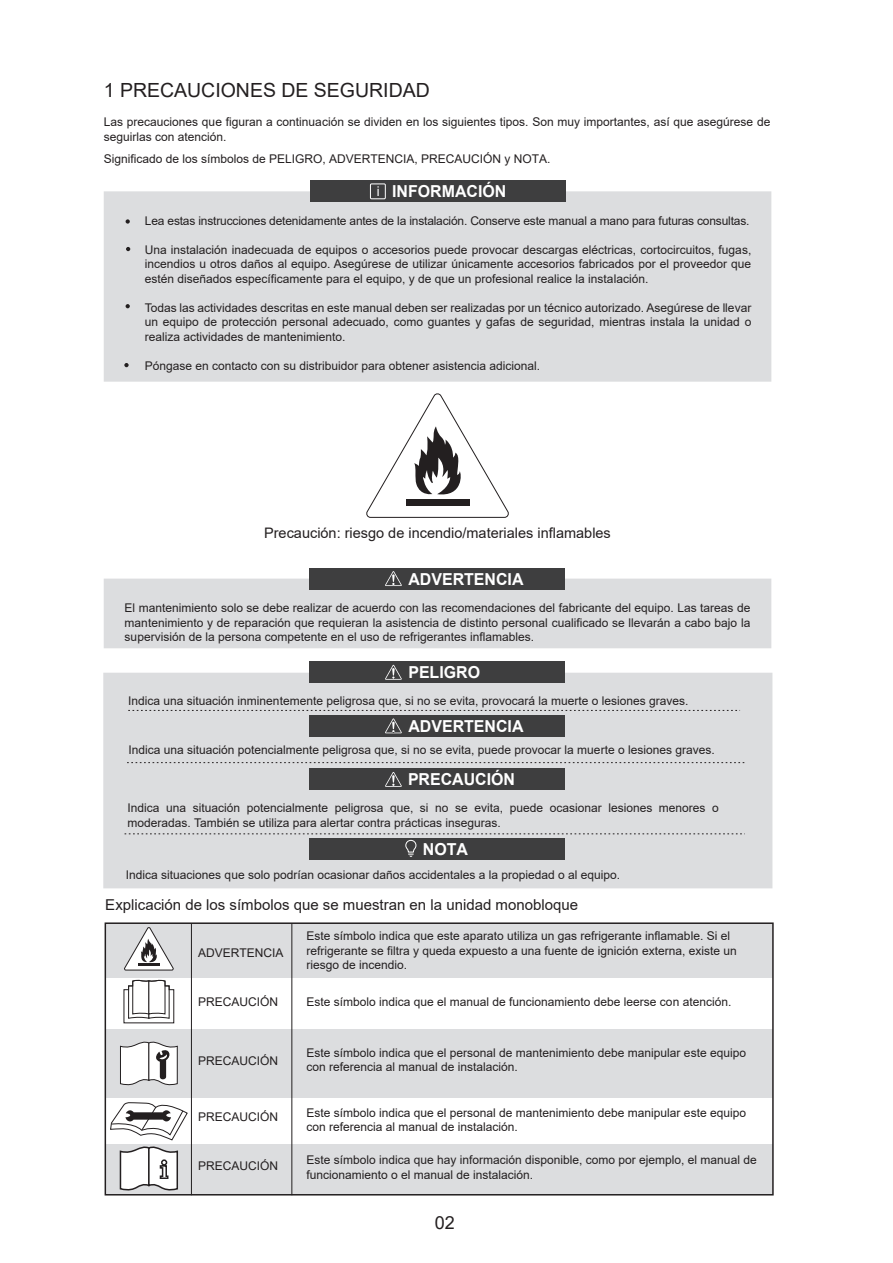
<style>
.page{position:relative;width:893px;height:1263px;background:#fff}
.page>*{position:absolute;margin:0;border:0;box-sizing:border-box;transform-origin:0 0}
.t1{font:19.5px "Arial";color:#231f20}
.t2{font:18px "Arial";color:#231f20}
.t3{font:700 16.5px "Arial";color:#fff}
.t4{font:15px "Arial";color:#231f20}
.t5{font:14.55px "Arial";color:#231f20}
.t6{font:12px/14.4px "Arial";color:#231f20}
.s1{font-weight:400;font-size:13.5px}
</style>
<div class="page">
<div style="left:104px;top:579px;width:667px;height:69px;background:#dcdddf"></div>
<div style="left:309px;top:568px;width:255px;height:21px;background:#3e3e3f"></div>
<svg style="left:366px;top:393px;width:143px;height:125px"></svg>
<div style="left:406px;top:499px;width:63px;height:6px;background:#231f20"></div>
<div style="left:103px;top:673px;width:669px;height:215px;background:#dcdddf"></div>
<div style="left:309px;top:662px;width:255px;height:21px;background:#3e3e3f"></div>
<svg style="left:128px;top:710px;width:612px;height:1px"></svg>
<svg style="left:127px;top:762px;width:619px;height:1px"></svg>
<svg style="left:125px;top:833px;width:620px;height:1px"></svg>
<div style="left:309px;top:715px;width:255px;height:21px;background:#3e3e3f"></div>
<div style="left:309px;top:769px;width:255px;height:21px;background:#3e3e3f"></div>
<div style="left:309px;top:838px;width:255px;height:21px;background:#3e3e3f"></div>
<div style="left:105px;top:923px;width:668px;height:54px;background:#dcdddf"></div>
<div style="left:105px;top:1029px;width:668px;height:68px;background:#dcdddf"></div>
<div style="left:105px;top:1144px;width:668px;height:50px;background:#dcdddf"></div>
<div style="left:105px;top:922px;width:669px;height:273px;border:2px solid #231f20"></div>
<svg style="left:123px;top:979px;width:52px;height:45px"></svg>
<svg style="left:124px;top:927px;width:50px;height:44px"></svg>
<hr style="left:138px;top:964px;width:22px;height:2px;background:#231f20">
<svg style="left:120px;top:1041px;width:58px;height:45px"></svg>
<svg style="left:110px;top:1102px;width:78px;height:91px"></svg>
<hr style="left:191px;top:923px;width:1px;height:272px;background:#231f20">
<hr style="left:292px;top:923px;width:1px;height:272px;background:#231f20">
<svg style="left:385px;top:571px;width:17px;height:15px"></svg>
<svg style="left:385px;top:665px;width:17px;height:15px"></svg>
<svg style="left:385px;top:718px;width:17px;height:15px"></svg>
<svg style="left:385px;top:772px;width:17px;height:15px"></svg>
<svg style="left:405px;top:840px;width:12px;height:17px"></svg>
<div style="left:104px;top:191px;width:667px;height:191px;background:#dcdddf"></div>
<div style="left:310px;top:181px;width:255px;height:21px;background:#3e3e3f"></div>
<div style="left:370px;top:184px;width:16px;height:15px;border:1px solid #fff"></div>
<svg style="left:126px;top:219px;width:4px;height:5px"></svg>
<svg style="left:126px;top:247px;width:4px;height:4px"></svg>
<svg style="left:126px;top:304px;width:4px;height:4px"></svg>
<svg style="left:124px;top:363px;width:5px;height:4px"></svg>
<h1 class="t1" style="left:104px;top:76px;width:328px">1 PRECAUCIONES DE SEGURIDAD</h1>
<p class="t6" style="left:104px;top:115px;width:668px">Las precauciones que figuran a continuación se dividen en los siguientes tipos. Son muy importantes, así que asegúrese de seguirlas con atención.</p>
<p class="t6" style="left:104px;top:151px;width:448px">Significado de los símbolos de PELIGRO, ADVERTENCIA, PRECAUCIÓN y NOTA.</p>
<h3 class="t3" style="left:377px;top:181px;width:131px"><span class="s1">i</span> INFORMACIÓN</h3>
<p class="t6" style="left:145px;top:214px;width:606px">Lea estas instrucciones detenidamente antes de la instalación. Conserve este manual a mano para futuras consultas.</p>
<p class="t6" style="left:145px;top:242px;width:608px;text-align:justify">Una instalación inadecuada de equipos o accesorios puede provocar descargas eléctricas, cortocircuitos, fugas, incendios u otros daños al equipo. Asegúrese de utilizar únicamente accesorios fabricados por el proveedor que estén diseñados específicamente para el equipo, y de que un profesional realice la instalación.</p>
<p class="t6" style="left:145px;top:300px;width:608px;text-align:justify">Todas las actividades descritas en este manual deben ser realizadas por un técnico autorizado. Asegúrese de llevar un equipo de protección personal adecuado, como guantes y gafas de seguridad, mientras instala la unidad o realiza actividades de mantenimiento.</p>
<p class="t6" style="left:145px;top:358px;width:397px">Póngase en contacto con su distribuidor para obtener asistencia adicional.</p>
<p class="t5" style="left:264px;top:522px;width:348px">Precaución: riesgo de incendio/materiales inflamables</p>
<h3 class="t3" style="left:408px;top:568px;width:117px">ADVERTENCIA</h3>
<p class="t6" style="left:125px;top:601px;width:627px;text-align:justify">El mantenimiento solo se debe realizar de acuerdo con las recomendaciones del fabricante del equipo. Las tareas de mantenimiento y de reparación que requieran la asistencia de distinto personal cualificado se llevarán a cabo bajo la supervisión de la persona competente en el uso de refrigerantes inflamables.</p>
<h3 class="t3" style="left:408px;top:661px;width:73px">PELIGRO</h3>
<p class="t6" style="left:128px;top:693px;width:562px">Indica una situación inminentemente peligrosa que, si no se evita, provocará la muerte o lesiones graves.</p>
<h3 class="t3" style="left:408px;top:715px;width:117px">ADVERTENCIA</h3>
<h3 class="t3" style="left:408px;top:768px;width:109px">PRECAUCIÓN</h3>
<p class="t6" style="left:128px;top:801px;width:593px">Indica una situación potencialmente peligrosa que, si no se evita, puede ocasionar lesiones menores o moderadas. También se utiliza para alertar contra prácticas inseguras.</p>
<p class="t6" style="left:128px;top:743px;width:588px">Indica una situación potencialmente peligrosa que, si no se evita, puede provocar la muerte o lesiones graves.</p>
<h3 class="t3" style="left:423px;top:838px;width:47px">NOTA</h3>
<p class="t6" style="left:126px;top:867px;width:496px">Indica situaciones que solo podrían ocasionar daños accidentales a la propiedad o al equipo.</p>
<p class="t4" style="left:105px;top:894px;width:474px">Explicación de los símbolos que se muestran en la unidad monobloque</p>
<p class="t6" style="left:198px;top:945px;width:87px">ADVERTENCIA</p>
<p class="t6" style="left:198px;top:995px;width:82px">PRECAUCIÓN</p>
<p class="t6" style="left:198px;top:1053px;width:82px">PRECAUCIÓN</p>
<p class="t6" style="left:198px;top:1110px;width:82px">PRECAUCIÓN</p>
<p class="t6" style="left:198px;top:1158px;width:82px">PRECAUCIÓN</p>
<p class="t6" style="left:306px;top:929px;width:432px">Este símbolo indica que este aparato utiliza un gas refrigerante inflamable. Si el refrigerante se filtra y queda expuesto a una fuente de ignición externa, existe un riesgo de incendio.</p>
<p class="t6" style="left:306px;top:995px;width:426px">Este símbolo indica que el manual de funcionamiento debe leerse con atención.</p>
<p class="t6" style="left:306px;top:1045px;width:441px">Este símbolo indica que el personal de mantenimiento debe manipular este equipo con referencia al manual de instalación.</p>
<p class="t6" style="left:306px;top:1105px;width:441px">Este símbolo indica que el personal de mantenimiento debe manipular este equipo con referencia al manual de instalación.</p>
<p class="t6" style="left:306px;top:1152px;width:452px">Este símbolo indica que hay información disponible, como por ejemplo, el manual de funcionamiento o el manual de instalación.</p>
<h2 class="t2" style="left:435px;top:1210px;width:22px">02</h2>
</div>
